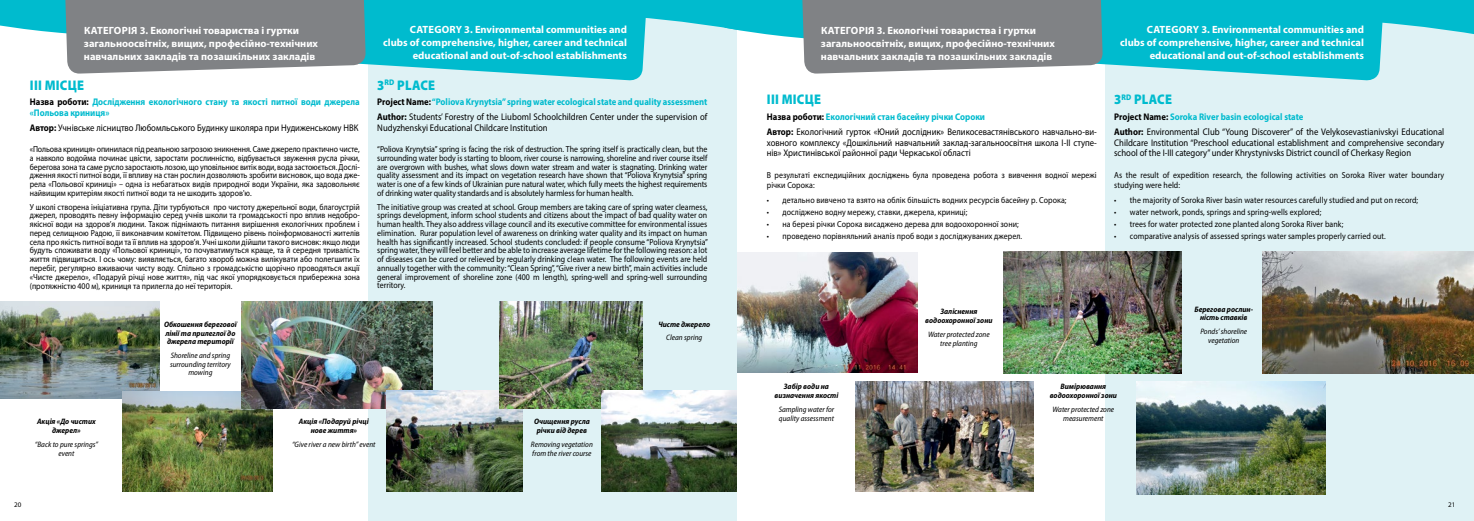
<style>
.page{position:relative;width:1474px;height:521px;background:#fff}
.page>*{position:absolute;margin:0;border:0;box-sizing:border-box;transform-origin:0 0}
.t1{font:900 14px "Myriad Pro";letter-spacing:.02em;color:#00bbce;scale:.9 1}
.t2{font:700 10.5px/13.1px "Myriad Pro";color:#fff}
.t3{font:9.62px/15.5px "Myriad Pro";color:#000;scale:.9 1}
.t4{font:700 9.62px/10.5px "Myriad Pro";color:#00bbce;scale:.9 1}
.t5{font:8.75px/8.8px "Myriad Pro";letter-spacing:.01em;color:#000;text-align:justify;scale:.9 1}
.t6{font:italic semi-condensed 7.88px/8.8px "Myriad Pro";color:#000;text-align:center}
.t7{font:italic 700 semi-condensed 7.88px/8.8px "Myriad Pro";color:#000;text-align:center}
.t8{font:7px "Myriad Pro";color:#000}
.s1{color:#000}
.s2{font-weight:700}
.s3{font-weight:700;color:#00bbce}
</style>
<div class="page">
<div style="left:368px;top:0;width:369px;height:521px;background:#dff2f5"></div>
<div style="left:1105px;top:0;width:368px;height:521px;background:#dff2f5"></div>
<svg style="left:0;top:0;width:724px;height:34px;fill:#00bbce"></svg>
<svg style="left:724px;top:0;width:749px;height:38px;fill:#00bbce"></svg>
<svg style="left:64px;top:0;width:584px;height:81px;background:#57aab4"></svg>
<svg style="left:801px;top:0;width:584px;height:81px;background:#57aab4"></svg>
<img style="left:0;top:301px;width:160px;height:98px">
<img style="left:122px;top:391px;width:151px;height:100px">
<img style="left:242px;top:301px;width:190px;height:108px">
<img style="left:387px;top:390px;width:135px;height:101px">
<img style="left:499px;top:301px;width:143px;height:108px">
<img style="left:601px;top:390px;width:136px;height:102px">
<img style="left:737px;top:252px;width:180px;height:120px">
<img style="left:855px;top:381px;width:178px;height:111px">
<img style="left:1003px;top:251px;width:178px;height:122px">
<img style="left:1136px;top:381px;width:189px;height:113px">
<img style="left:1262px;top:251px;width:211px;height:122px">
<p class="t2" style="left:383px;top:22px;width:245px;text-align:right">CATEGORY 3. Environmental communities and clubs of comprehensive, higher, career and technical educational and out-of-school establishments</p>
<p class="t2" style="left:1120px;top:22px;width:245px;text-align:right">CATEGORY 3. Environmental communities and clubs of comprehensive, higher, career and technical educational and out-of-school establishments</p>
<p class="t2" style="left:84px;top:23px;width:235px">КАТЕГОРІЯ 3. Екологічні товариства і гуртки загальноосвітніх, вищих, професійно-технічних навчальних закладів та позашкільних закладів</p>
<p class="t2" style="left:821px;top:23px;width:235px">КАТЕГОРІЯ 3. Екологічні товариства і гуртки загальноосвітніх, вищих, професійно-технічних навчальних закладів та позашкільних закладів</p>
<h1 class="t1" style="left:30px;top:75px;width:62px">ІІІ МІСЦЕ</h1>
<p class="t4" style="left:30px;top:96px;width:368px"><span class="s1">Назва роботи:</span> Дослідження екологічного стану та якості питної води джерела «Польова криниця»</p>
<p class="t3" style="left:30px;top:120px;width:366px"><span class="s2">Автор:</span> Учнівське лісництво Любомльського Будинку школяра при Нудиженському НВК</p>
<p class="t5" style="left:30px;top:145px;width:368px">«Польова криниця» опинилася під реальною загрозою зникнення. Саме джерело практично чисте, а навколо водойма починає цвісти, заростати рослинністю, відбувається звуження русла річки, берегова зона та саме русло заростають лозою, що уповільнює витік води, вода застоюється. Дослі&shy;дження якості питної води, її впливу на стан рослин дозволяють зробити висновок, що вода дже&shy;рела «Польової криниці» – одна із небагатьох видів природної води України, яка задовольняє найвищим критеріям якості питної води та не шкодить здоров'ю.</p>
<p class="t5" style="left:30px;top:202px;width:368px">У школі створена ініціативна група. Діти турбуються про чистоту джерельної води, благоустрій джерел, проводять певну інформацію серед учнів школи та громадськості про вплив недобро&shy;якісної води на здоров’я людини. Також піднімають питання вирішення екологічних проблем і перед селищною Радою, її виконавчим комітетом. Підвищено рівень поінформованості жителів села про якість питної води та її вплив на здоров’я. Учні школи дійшли такого висновк: якщо люди будуть споживати воду «Польової криниці», то почуватимуться краще, та й середня тривалість життя підвищиться. І ось чому: виявляється, багато хвороб можна вилікувати або полегшити їх перебіг, регулярно вживаючи чисту воду. Спільно з громадськістю щорічно проводяться акції «Чисте джерело», «Подаруй річці нове життя», під час якої упорядковується прибережна зона</p>
<p class="t5" style="left:30px;top:282px;width:226px">(протяжністю 400 м), криниця та прилегла до неї територія.</p>
<p class="t7" style="left:164px;top:319px;width:74px;text-align:left">Обкошення берегової лінії та прилеглої до джерела території</p>
<p class="t6" style="left:170px;top:351px;width:62px">Shoreline and spring surrounding territory mowing</p>
<h1 class="t1" style="left:377px;top:75px;width:66px">3<sup>RD</sup> PLACE</h1>
<p class="t3" style="left:377px;top:94px;width:368px"><span class="s2">Project Name:</span> <span class="s3">“Poliova Krynytsia” spring water ecological state and quality assessment<br></span><span class="s2">Author:</span> Students’ Forestry of the Liuboml Schoolchildren Center under the supervision of</p>
<p class="t3" style="left:377px;top:120px;width:191px">Nudyzhenskyi Educational Childcare Institution</p>
<p class="t5" style="left:377px;top:145px;width:368px">“Poliova Krynytsia” spring is facing the risk of destruction. The spring itself is practically clean, but the surrounding water body is starting to bloom, river course is narrowing, shoreline and river course itself are overgrown with bushes, what slows down water stream and water is stagnating. Drinking water quality assessment and its impact on vegetation research have shown that “Poliova Krynytsia” spring water is one of a few kinds of Ukrainian pure natural water, which fully meets the highest requirements of drinking water quality standards and is absolutely harmless for human health.</p>
<p class="t5" style="left:377px;top:202px;width:369px">The initiative group was created at school. Group members are taking care of spring water clearness, springs development, inform school students and citizens about the impact of bad quality water on human health. They also address village council and its executive committee for environmental issues elimination. Rurar population level of awareness on drinking water quality and its impact on human health has significantly increased. School students concluded: if people consume “Poliova Krynytsia” spring water, they will feel better and be able to increase average lifetime for the following reason: a lot of diseases can be cured or relieved by regularly drinking clean water. The following events are held annually together with the community: “Clean Spring”, “Give river a new birth”, main activities include general improvement of shoreline zone (400 m length), spring-well and spring-well surrounding territory.</p>
<p class="t7" style="left:658px;top:319px;width:53px">Чисте джерело</p>
<p class="t6" style="left:666px;top:333px;width:38px">Clean spring</p>
<p class="t7" style="left:37px;top:417px;width:60px">Акція «До чистих джерел»</p>
<p class="t6" style="left:35px;top:440px;width:65px">“Back to pure springs” event</p>
<p class="t7" style="left:299px;top:417px;width:71px">Акція «Подаруй річці нове життя»</p>
<p class="t6" style="left:292px;top:440px;width:85px">“Give river a new birth” event</p>
<p class="t7" style="left:534px;top:417px;width:57px">Очищення русла річки від дерев</p>
<p class="t6" style="left:531px;top:440px;width:63px;text-align:left">Removing vegetation from the river course</p>
<h1 class="t1" style="left:767px;top:90px;width:62px">ІІІ МІСЦЕ</h1>
<p class="t3" style="left:766px;top:109px;width:368px"><span class="s2">Назва роботи:</span> <span class="s3">Екологічний стан басейну річки Сороки<br></span><span class="s2">Автор:</span> Екологічний гурток «Юний дослідник» Великосевастянівського навчально-ви-</p>
<p class="t3" style="left:766px;top:137px;width:368px;line-height:10.5px">ховного комплексу «Дошкільний навчальний заклад-загальноосвітня школа І-ІІ ступе&shy;нів» Христинівської районної ради Черкаської області</p>
<p class="t5" style="left:766px;top:170px;width:368px;line-height:9.6px">В результаті експедиційних досліджень була проведена робота з вивчення водної мережі річки Сорока:</p>
<p class="t5" style="left:766px;top:195px;width:334px">• детально вивчено та взято на облік більшість водних ресурсів басейну р. Сорока;</p>
<p class="t5" style="left:766px;top:207px;width:224px">• досліджено водну мережу, ставки, джерела, криниці;</p>
<p class="t5" style="left:766px;top:219px;width:281px">• на березі річки Сорока висаджено дерева для водоохоронної зони;</p>
<p class="t5" style="left:766px;top:231px;width:285px">• проведено порівняльний аналіз проб води з досліджуваних джерел.</p>
<h1 class="t1" style="left:1114px;top:90px;width:66px">3<sup>RD</sup> PLACE</h1>
<p class="t3" style="left:1114px;top:109px;width:368px"><span class="s2">Project Name:</span> <span class="s3">Soroka River basin ecological state<br></span><span class="s2">Author:</span> Environmental Club “Young Discoverer” of the Velykosevastianivskyi Educational</p>
<p class="t3" style="left:1114px;top:137px;width:368px;line-height:10.5px">Childcare Institution “Preschool educational establishment and comprehensive secondary school of the I-III category” under Khrystynivsks District council of Cherkasy Region</p>
<p class="t5" style="left:1114px;top:170px;width:368px;line-height:9.6px">As the result of expedition research, the following activities on Soroka River water boundary studying were held:</p>
<p class="t5" style="left:1114px;top:195px;width:339px">• the majority of Soroka River basin water resources carefully studied and put on record;</p>
<p class="t5" style="left:1114px;top:207px;width:232px">• water network, ponds, springs and spring-wells explored;</p>
<p class="t5" style="left:1114px;top:219px;width:256px">• trees for water protected zone planted along Soroka River bank;</p>
<p class="t5" style="left:1114px;top:231px;width:303px">• comparative analysis of assessed springs water samples properly carried out.</p>
<p class="t7" style="left:925px;top:307px;width:69px">Заліснення водоохоронної зони</p>
<p class="t6" style="left:928px;top:330px;width:63px">Water protected zone tree planting</p>
<p class="t7" style="left:1194px;top:304px;width:60px">Берегова рослин&shy;ність ставків</p>
<p class="t6" style="left:1200px;top:327px;width:48px">Ponds’ shoreline vegetation</p>
<p class="t7" style="left:774px;top:382px;width:65px">Забір води на визначення якості</p>
<p class="t6" style="left:778px;top:405px;width:57px;text-align:left">Sampling water for quality assessment</p>
<p class="t7" style="left:1049px;top:382px;width:69px">Вимірювання водоохоронної зони</p>
<p class="t6" style="left:1052px;top:405px;width:63px">Water protected zone measurement</p>
<p class="t8" style="left:14px;top:500px;width:9px">20</p>
<p class="t8" style="left:1448px;top:500px;width:9px">21</p>
</div>
